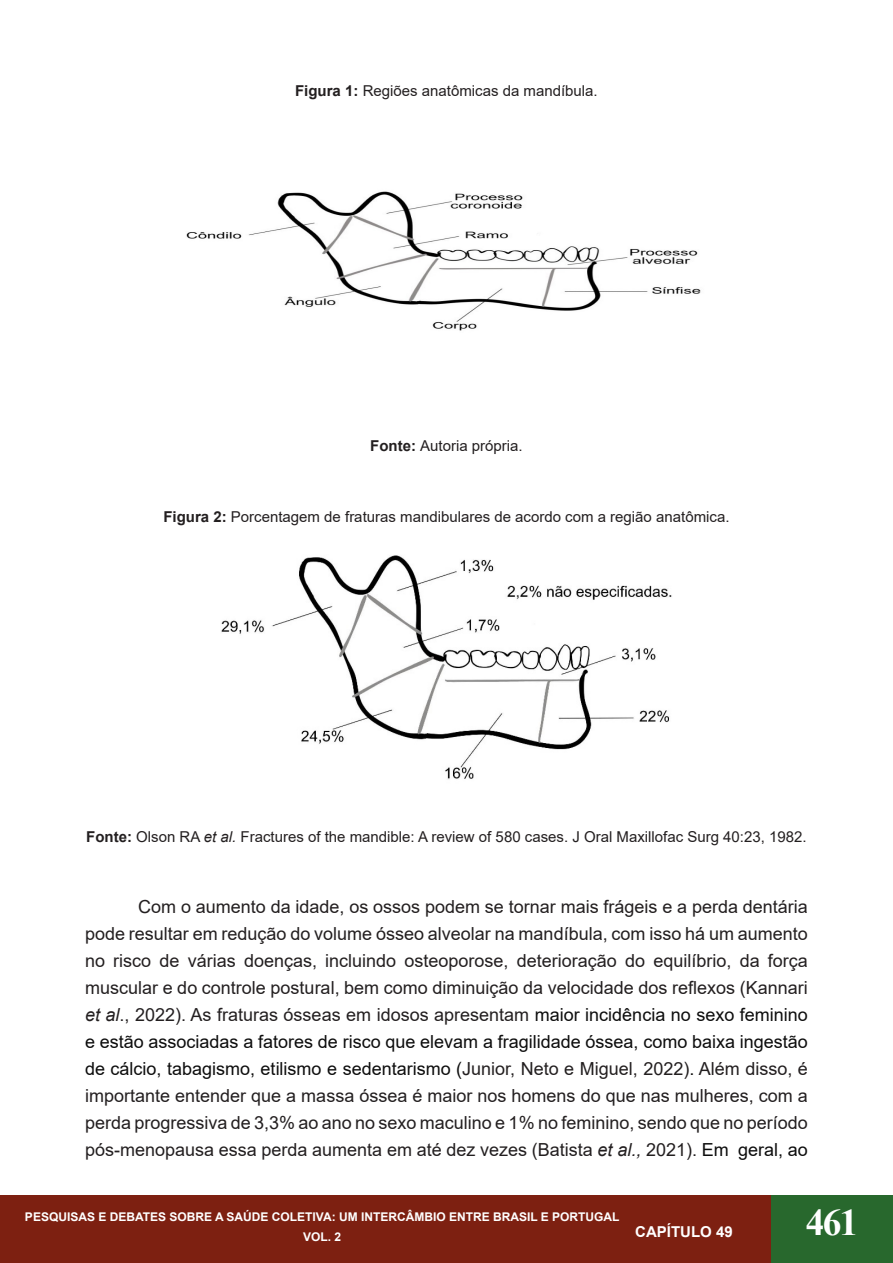
<style>
.page{position:relative;width:893px;height:1263px;background:#fff}
.page>*{position:absolute;margin:0;border:0;box-sizing:border-box;transform-origin:0 0}
.t1{font:700 37.5px "Times New Roman";color:#fff}
.t2{font:18px/27px "Arial";color:#231f20;text-align:justify}
.t3{font:15px "Arial";color:#231f20}
.t4{font:700 15px "Arial";color:#fff}
.t5{font:700 12px/20.2px "Arial";color:#fff;text-align:center}
.s1{font-weight:700}
.s2{font-style:italic}
.s3{color:#0d0d0d}
</style>
<div class="page">
<div style="left:0;top:1196px;width:893px;height:67px;background:#7d2011"></div>
<hr style="left:0;top:1196px;width:1px;height:67px;background:#28682d">
<div style="left:771px;top:1196px;width:122px;height:67px;background:#28682d"></div>
<img style="left:186px;top:191px;width:515px;height:140px">
<img style="left:221px;top:555px;width:451px;height:225px">
<p class="t3" style="left:295px;top:80px;width:304px"><span class="s1">Figura 1:</span> Regiões anatômicas da mandíbula.</p>
<p class="t3" style="left:370px;top:435px;width:154px"><span class="s1">Fonte:</span> Autoria própria.</p>
<p class="t3" style="left:163px;top:506px;width:568px"><span class="s1">Figura 2:</span> Porcentagem de fraturas mandibulares de acordo com a região anatômica.</p>
<p class="t3" style="left:86px;top:826px;width:722px"><span class="s1">Fonte:</span> Olson RA <span class="s2">et al.</span> Fractures of the mandible: A review of 580 cases. J Oral Maxillofac Surg 40:23, 1982.</p>
<p class="t2" style="left:85px;top:893px;width:724px;text-indent:53px">Com o aumento da idade, os ossos podem se tornar mais frágeis e a perda dentária pode resultar em redução do volume ósseo alveolar na mandíbula, com isso há um aumento no risco de várias doenças, incluindo osteoporose, deterioração do equilíbrio, da força muscular e do controle postural, bem como diminuição da velocidade dos reflexos (Kannari <span class="s2">et al</span>., 2022). As fraturas ósseas em idosos apresentam <span class="s3">maior incidência no sexo feminino e estão associadas a fatores de risco que elevam a fragilidade óssea, como baixa ingestão de cálcio, tabagismo, etilismo e sedentarismo (</span>Junior, Neto e Miguel, 2022)<span class="s3">.</span> Além disso, é importante entender que a massa óssea é maior nos homens do que nas mulheres, com a perda progressiva de 3,3% ao ano no sexo maculino e 1% no feminino, sendo que no período pós-menopausa essa perda aumenta em até dez vezes (Batista <span class="s2">et al.,</span> 2021). <span class="s3">Em geral, ao</span></p>
<p class="t5" style="left:25px;top:1207px;width:596px">PESQUISAS E DEBATES SOBRE A SAÚDE COLETIVA: UM INTERCÂMBIO ENTRE BRASIL E PORTUGAL<br>VOL. 2</p>
<p class="t4" style="left:635px;top:1221px;width:99px">CAPÍTULO 49</p>
<h1 class="t1" style="left:806px;top:1195px;width:54px">461</h1>
</div>
